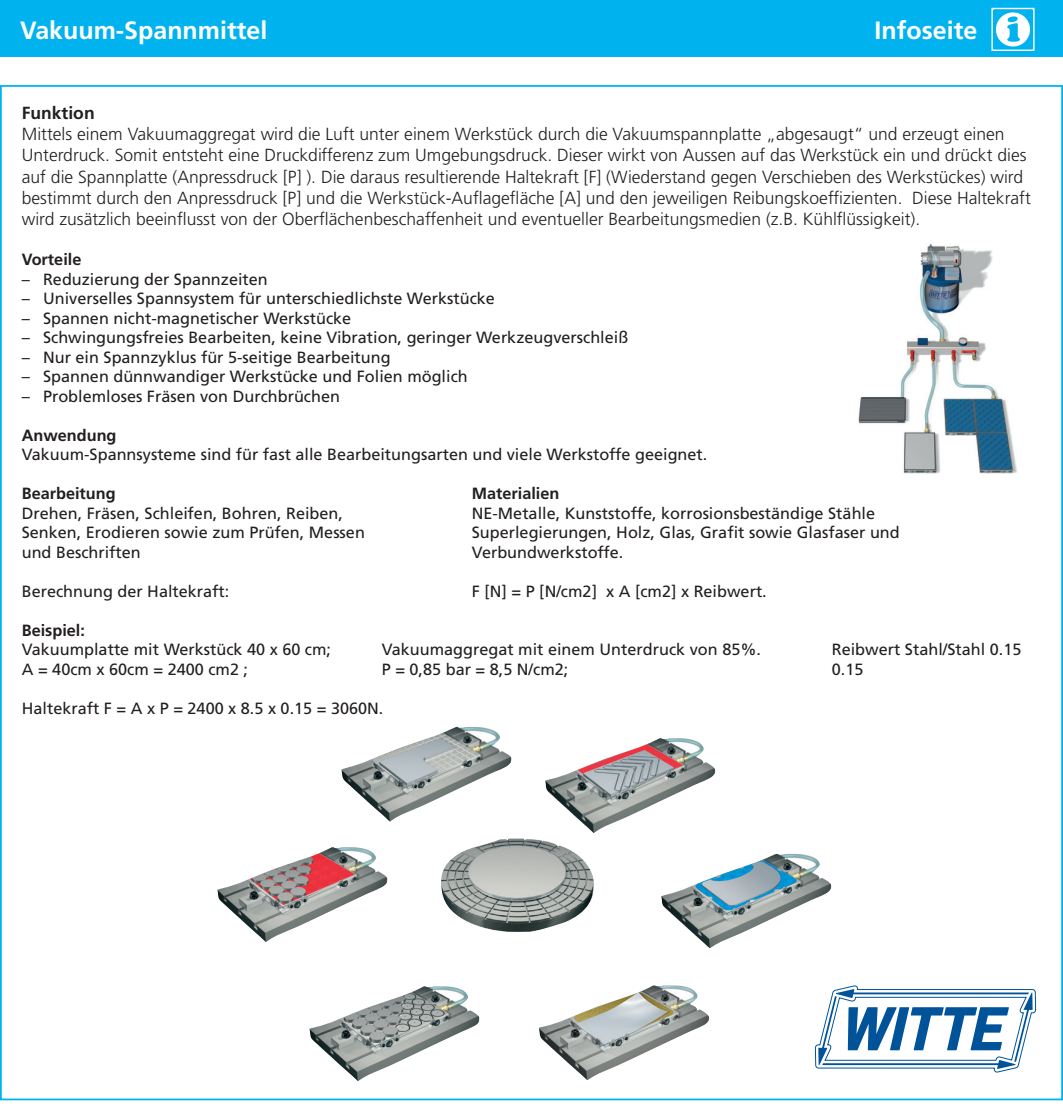
<style>
.page{position:relative;width:1063px;height:1106px;background:#fff}
.page>*{position:absolute;margin:0;border:0;box-sizing:border-box;transform-origin:0 0}
.t1{font:700 25px "Frutiger LT Pro";color:#fff}
.t2{font:300 17.5px/21px "Frutiger LT Pro";color:#231f20}
.t3{font:700 17.5px "Frutiger LT Pro";color:#231f20}
.t4{font:16.25px "Frutiger LT Pro";color:#231f20}
.t5{font:700 16.25px "Frutiger LT Pro";color:#231f20}
</style>
<div class="page">
<div style="left:0;top:0;width:1063px;height:57px;background:#00b3ef"></div>
<svg style="left:991px;top:8px;width:44px;height:43px"></svg>
<img style="left:858px;top:244px;width:159px;height:230px">
<img style="left:441px;top:838px;width:153px;height:94px">
<img style="left:341px;top:726px;width:171px;height:95px">
<img style="left:217px;top:847px;width:171px;height:95px">
<img style="left:309px;top:986px;width:171px;height:95px">
<img style="left:545px;top:738px;width:171px;height:95px">
<img style="left:539px;top:985px;width:170px;height:95px">
<img style="left:661px;top:853px;width:171px;height:95px">
<svg style="left:815px;top:985px;width:221px;height:87px"></svg>
<h1 class="t1" style="left:20px;top:15px;width:249px">Vakuum-Spannmittel</h1>
<h1 class="t1" style="left:874px;top:15px;width:104px">Infoseite</h1>
<p class="t3" style="left:22px;top:103px;width:74px">Funktion</p>
<p class="t2" style="left:22px;top:124px;width:1011px">Mittels einem Vakuumaggregat wird die Luft unter einem Werkstück durch die Vakuumspannplatte „abgesaugt“ und erzeugt einen Unterdruck. Somit entsteht eine Druckdifferenz zum Umgebungsdruck. Dieser wirkt von Aussen auf das Werkstück ein und drückt dies auf die Spannplatte (Anpressdruck [P] ). Die daraus resultierende Haltekraft [F] (Wiederstand gegen Verschieben des Werkstückes) wird bestimmt durch den Anpressdruck [P] und die Werkstück-Auflagefläche [A] und den jeweiligen Reibungskoeffizienten. Diese Haltekraft wird zusätzlich beeinflusst von der Oberflächenbeschaffenheit und eventueller Bearbeitungsmedien (z.B. Kühlflüssigkeit).</p>
<p class="t5" style="left:22px;top:250px;width:61px">Vorteile</p>
<p class="t4" style="left:22px;top:269px;width:248px">– Reduzierung der Spannzeiten</p>
<p class="t4" style="left:22px;top:289px;width:475px">– Universelles Spannsystem für unterschiedlichste Werkstücke</p>
<p class="t4" style="left:22px;top:308px;width:331px">– Spannen nicht-magnetischer Werkstücke</p>
<p class="t4" style="left:22px;top:328px;width:608px">– Schwingungsfreies Bearbeiten, keine Vibration, geringer Werkzeugverschleiß</p>
<p class="t4" style="left:22px;top:347px;width:370px">– Nur ein Spannzyklus für 5-seitige Bearbeitung</p>
<p class="t4" style="left:22px;top:367px;width:448px">– Spannen dünnwandiger Werkstücke und Folien möglich</p>
<p class="t4" style="left:22px;top:386px;width:320px">– Problemloses Fräsen von Durchbrüchen</p>
<p class="t5" style="left:22px;top:425px;width:96px">Anwendung</p>
<p class="t4" style="left:22px;top:445px;width:687px">Vakuum-Spannsysteme sind für fast alle Bearbeitungsarten und viele Werkstoffe geeignet.</p>
<p class="t5" style="left:22px;top:484px;width:95px">Bearbeitung</p>
<p class="t5" style="left:472px;top:484px;width:89px">Materialien</p>
<p class="t4" style="left:22px;top:503px;width:323px">Drehen, Fräsen, Schleifen, Bohren, Reiben,</p>
<p class="t4" style="left:472px;top:503px;width:405px">NE-Metalle, Kunststoffe, korrosionsbeständige Stähle</p>
<p class="t4" style="left:22px;top:523px;width:345px">Senken, Erodieren sowie zum Prüfen, Messen</p>
<p class="t4" style="left:472px;top:523px;width:430px">Superlegierungen, Holz, Glas, Grafit sowie Glasfaser und</p>
<p class="t4" style="left:22px;top:542px;width:120px">und Beschriften</p>
<p class="t4" style="left:472px;top:542px;width:153px">Verbundwerkstoffe.</p>
<p class="t4" style="left:22px;top:581px;width:209px">Berechnung der Haltekraft:</p>
<p class="t4" style="left:472px;top:581px;width:297px">F [N] = P [N/cm2] x A [cm2] x Reibwert.</p>
<p class="t5" style="left:22px;top:620px;width:65px">Beispiel:</p>
<p class="t4" style="left:22px;top:640px;width:311px">Vakuumplatte mit Werkstück 40 x 60 cm;</p>
<p class="t4" style="left:382px;top:640px;width:381px">Vakuumaggregat mit einem Unterdruck von 85%.</p>
<p class="t4" style="left:832px;top:640px;width:191px">Reibwert Stahl/Stahl 0.15</p>
<p class="t4" style="left:22px;top:659px;width:228px">A = 40cm x 60cm = 2400 cm2 ;</p>
<p class="t4" style="left:382px;top:659px;width:188px">P = 0,85 bar = 8,5 N/cm2;</p>
<p class="t4" style="left:832px;top:659px;width:33px">0.15</p>
<p class="t4" style="left:22px;top:698px;width:363px">Haltekraft F = A x P = 2400 x 8.5 x 0.15 = 3060N.</p>
</div>
